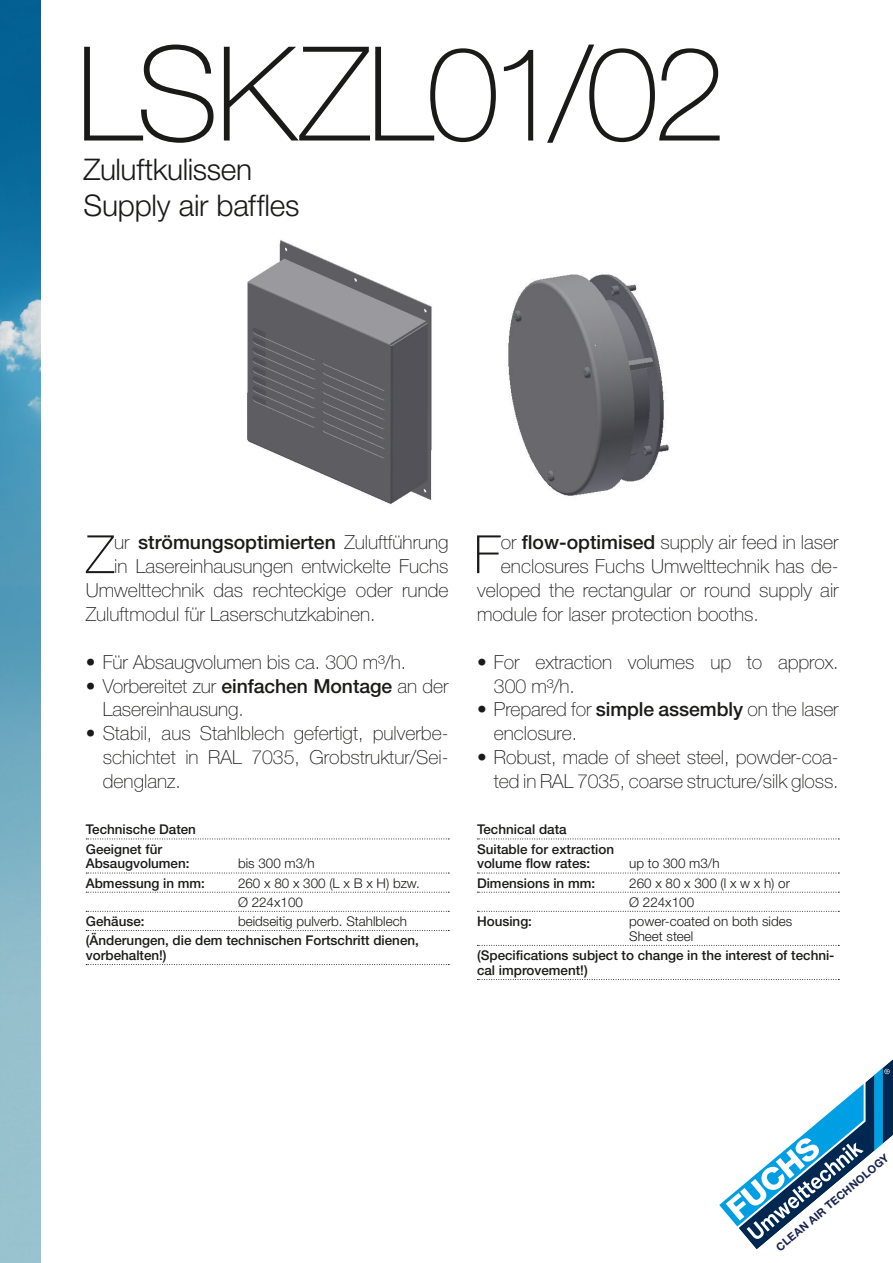
<style>
.page{position:relative;width:893px;height:1263px;background:#fff}
.page>*{position:absolute;margin:0;border:0;box-sizing:border-box;transform-origin:0 0}
.t1{font:100 131.25px "Helvetica Neue LT";letter-spacing:-.04em;color:#1a1a18}
.t2{font:100 52.8px "Helvetica Neue LT";color:#1a1a18}
.t3{font:300 29.85px/35.8px "Helvetica Neue LT";letter-spacing:-.01em;color:#1a1a18}
.t4{font:100 19.35px/23.9px "Helvetica Neue LT";color:#1a1a18}
.t5{font:500 19.35px "Helvetica Neue LT";color:#1a1a18}
.t6{font:500 13.5px/19.2px "Helvetica Neue LT";color:#1a1a18}
.t7{font:300 13.5px/19.2px "Helvetica Neue LT";color:#1a1a18}
.t8{font:700 11.1px "Helvetica Neue LT";color:#1b2450}
.s1{font-weight:100}
.s2{font-weight:500}
</style>
<div class="page">
<img style="left:0;top:0;width:41px;height:1263px">
<svg style="left:719px;top:1059px;width:174px;height:191px"></svg>
<img style="left:247px;top:240px;width:185px;height:264px">
<svg style="left:86px;top:838px;width:363px;height:1px"></svg>
<svg style="left:86px;top:873px;width:363px;height:1px"></svg>
<svg style="left:86px;top:892px;width:363px;height:1px"></svg>
<svg style="left:86px;top:911px;width:363px;height:1px"></svg>
<svg style="left:86px;top:930px;width:363px;height:1px"></svg>
<svg style="left:86px;top:964px;width:363px;height:1px"></svg>
<svg style="left:477px;top:838px;width:362px;height:1px"></svg>
<svg style="left:477px;top:873px;width:362px;height:1px"></svg>
<svg style="left:477px;top:892px;width:362px;height:1px"></svg>
<svg style="left:477px;top:911px;width:362px;height:1px"></svg>
<svg style="left:477px;top:945px;width:362px;height:1px"></svg>
<svg style="left:477px;top:979px;width:362px;height:1px"></svg>
<img style="left:508px;top:274px;width:161px;height:222px">
<h1 class="t1" style="left:76px;top:19px;width:652px">LSKZL01/02</h1>
<h3 class="t3" style="left:84px;top:151px;width:217px">Zuluftkulissen<br>Supply air baffles</h3>
<h2 class="t2" style="left:86px;top:524px;width:30px">Z</h2>
<p class="t5" style="left:114px;top:531px;width:336px"><span class="s1">ur</span> strömungsoptimierten <span class="s1">Zuluftführung</span></p>
<p class="t4" style="left:114px;top:554px;width:336px">in Lasereinhausungen entwickelte Fuchs</p>
<p class="t4" style="left:86px;top:578px;width:364px">Umwelttechnik das rechteckige oder runde</p>
<p class="t4" style="left:86px;top:602px;width:291px">Zuluftmodul für Laserschutzkabinen.</p>
<p class="t4" style="left:86px;top:650px;width:322px">• Für Absaugvolumen bis ca. 300 m³/h.</p>
<p class="t4" style="left:103px;top:674px;width:347px;text-indent:-17px">• Vorbereitet zur <span class="s2">einfachen Montage</span> an der<br>Lasereinhausung.</p>
<p class="t4" style="left:103px;top:721px;width:347px;text-align:justify;text-indent:-17px">• Stabil, aus Stahlblech gefertigt, pulverbe&shy;schichtet in RAL 7035, Grobstruktur/Sei&shy;denglanz.</p>
<p class="t6" style="left:86px;top:820px;width:112px">Technische Daten<br>Geeignet für</p>
<p class="t6" style="left:86px;top:854px;width:105px">Absaugvolumen:</p>
<p class="t7" style="left:238px;top:854px;width:78px">bis 300 m3/h</p>
<p class="t6" style="left:86px;top:873px;width:121px">Abmessung in mm:</p>
<p class="t7" style="left:238px;top:873px;width:183px">260 x 80 x 300 (L x B x H) bzw.<br>Ø 224x100</p>
<p class="t6" style="left:86px;top:911px;width:60px">Gehäuse:</p>
<p class="t7" style="left:238px;top:911px;width:170px">beidseitig pulverb. Stahlblech</p>
<p class="t6" style="left:86px;top:933px;width:335px;line-height:14.9px">(Änderungen, die dem technischen Fortschritt dienen, vorbehalten!)</p>
<h2 class="t2" style="left:474px;top:524px;width:29px">F</h2>
<p class="t4" style="left:501px;top:530px;width:339px">or <span class="s2">flow-optimised</span> supply air feed in laser</p>
<p class="t4" style="left:501px;top:554px;width:339px">enclosures Fuchs Umwelttechnik has de-</p>
<p class="t4" style="left:477px;top:578px;width:363px">veloped the rectangular or round supply air</p>
<p class="t4" style="left:477px;top:602px;width:283px">module for laser protection booths.</p>
<p class="t4" style="left:494px;top:650px;width:346px;text-indent:-17px">• For extraction volumes up to approx.<br>300 m³/h.</p>
<p class="t4" style="left:494px;top:698px;width:346px;text-indent:-17px">• Prepared for <span class="s2">simple assembly</span> on the laser enclosure.</p>
<p class="t4" style="left:477px;top:745px;width:363px;text-align:right">• Robust, made of sheet steel, powder-coa&shy;ted in RAL 7035, coarse structure/silk gloss.</p>
<p class="t6" style="left:477px;top:820px;width:139px">Technical data<br>Suitable for extraction</p>
<p class="t6" style="left:477px;top:854px;width:115px">volume flow rates:</p>
<p class="t7" style="left:629px;top:854px;width:92px">up to 300 m3/h</p>
<p class="t6" style="left:477px;top:873px;width:120px">Dimensions in mm:</p>
<p class="t7" style="left:629px;top:873px;width:162px">260 x 80 x 300 (l x w x h) or<br>Ø 224x100</p>
<p class="t6" style="left:477px;top:911px;width:56px">Housing:</p>
<p class="t7" style="left:629px;top:913px;width:164px;line-height:14.9px">power-coated on both sides<br>Sheet steel</p>
<p class="t6" style="left:477px;top:947px;width:359px;line-height:14.9px">(Specifications subject to change in the interest of techni&shy;cal improvement!)</p>
<p class="t8" style="left:773px;top:1243px;width:145px;rotate:-40deg">CLEAN AIR TECHNOLOGY</p>
</div>
